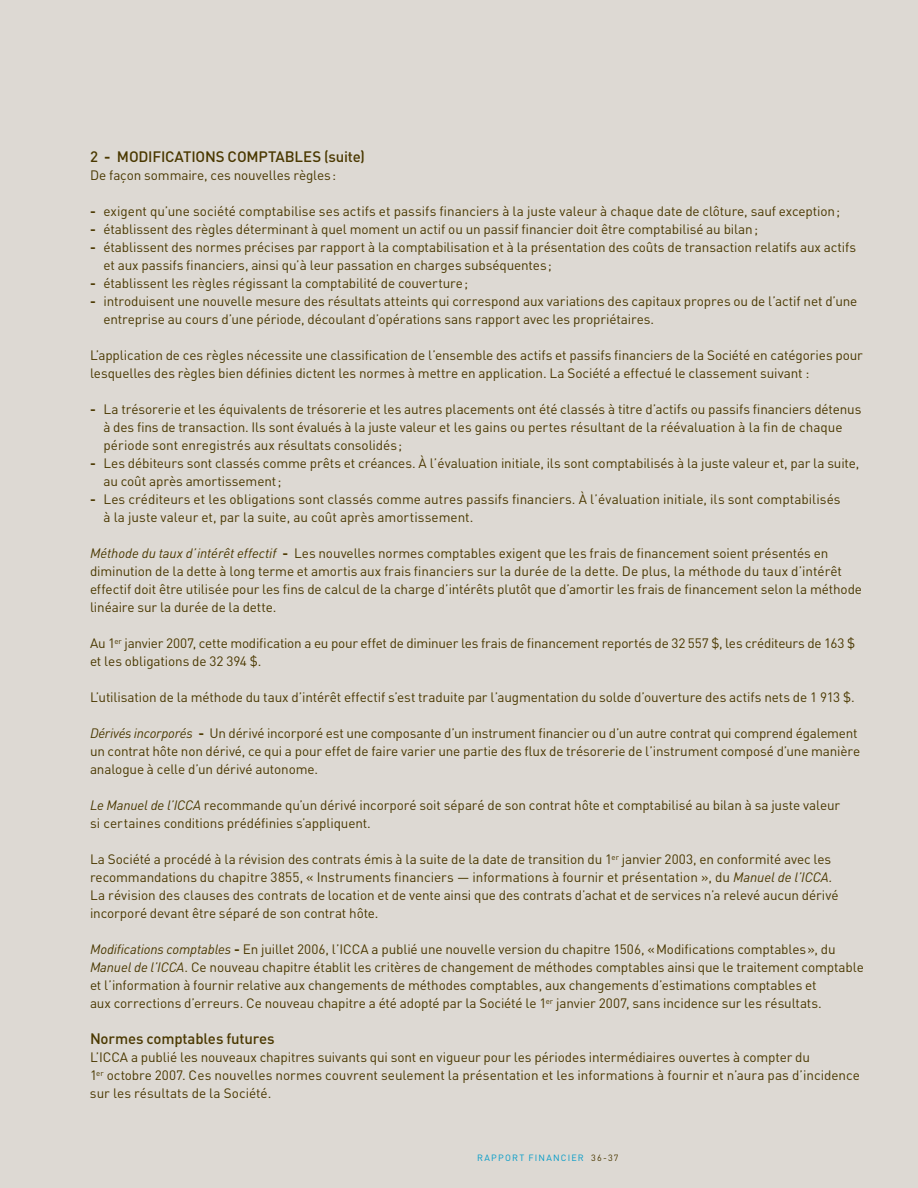
<style>
.page{position:relative;width:918px;height:1188px;background:#ddd9d3}
.page>*{position:absolute;margin:0;border:0;box-sizing:border-box;transform-origin:0 0}
.t1{font:500 15px "DIN";letter-spacing:-.015em;color:#4a3800}
.t2{font:13.5px/18px "DIN";letter-spacing:-.005em;color:#4a3800}
.t3{font:italic 13.5px "DIN";letter-spacing:-.01em;color:#4a3800}
.t4{font:9px "DIN";letter-spacing:.135em;color:#009bc8}
.s1{font-weight:700}
.s2{font-style:italic}
.s3{font-weight:700;font-style:normal}
.s4{font-style:normal}
.s5{color:#4a3800}
</style>
<div class="page">
<p class="t1" style="left:90px;top:147px;width:48px">2 <span class="s1">-</span> MODIFIC</p>
<p class="t1" style="left:175px;top:147px;width:18px">ATIONS</p>
<p class="t1" style="left:228px;top:147px;width:77px">COMPTABLES</p>
<p class="t1" style="left:324px;top:147px;width:42px">(suite)</p>
<p class="t2" style="left:90px;top:166px;width:248px">De façon sommaire, ces nouvelles règles:</p>
<p class="t2" style="left:90px;top:202px;width:752px"><span class="s1">-</span> exigent qu’une société comptabilise ses actifs et passifs financiers à la juste valeur à chaque date de clôture, sauf exception;</p>
<p class="t2" style="left:90px;top:220px;width:670px"><span class="s1">-</span> établissent des règles déterminant à quel moment un actif ou un passif financier doit être comptabilisé au bilan;</p>
<p class="t2" style="left:104px;top:238px;width:754px;text-indent:-14px"><span class="s1">-</span> établissent des normes précises par rapport à la comptabilisation et à la présentation des coûts de transaction relatifs aux actifs et aux passifs financiers, ainsi qu’à leur passation en charges subséquentes;</p>
<p class="t2" style="left:90px;top:274px;width:380px"><span class="s1">-</span> établissent les règles régissant la comptabilité de couverture;</p>
<p class="t2" style="left:104px;top:292px;width:755px;text-indent:-14px"><span class="s1">-</span> introduisent une nouvelle mesure des résultats atteints qui correspond aux variations des capitaux propres ou de l’actif net d’une entreprise au cours d’une période, découlant d’opérations sans rapport avec les propriétaires.</p>
<p class="t2" style="left:90px;top:346px;width:775px">L’application de ces règles nécessite une classification de l’ensemble des actifs et passifs financiers de la Société en catégories pour lesquelles des règles bien définies dictent les normes à mettre en application. La Société a effectué le classement suivant :</p>
<p class="t2" style="left:104px;top:400px;width:759px;text-indent:-14px"><span class="s1">-</span> La trésorerie et les équivalents de trésorerie et les autres placements ont été classés à titre d’actifs ou passifs financiers détenus à des fins de transaction. I ls sont évalués à la juste valeur et les gains ou pertes résultant de la réévaluation à la fin de chaque période sont enregistrés aux résultats consolidés;</p>
<p class="t2" style="left:104px;top:454px;width:757px;text-indent:-14px"><span class="s1">-</span> Les débiteurs sont classés comme prêts et créances. À l’évaluation initiale, ils sont comptabilisés à la juste valeur et, par la suite, au coût après amortissement;</p>
<p class="t2" style="left:104px;top:490px;width:739px;text-indent:-14px"><span class="s1">-</span> Les créditeurs et les obligations sont classés comme autres passifs financiers. À l’évaluation initiale, ils sont comptabilisés à la juste valeur et, par la suite, au coût après amortissement.</p>
<p class="t2" style="left:90px;top:544px;width:774px"><span class="s2">Méthode du taux d’intérêt effectif</span> <span class="s1">-</span> Les nouvelles normes comptables exigent que les frais de financement soient présentés en diminution de la dette à long terme et amortis aux frais financiers sur la durée de la dette. De plus, la méthode du taux d’intérêt effectif doit être utilisée pour les fins de calcul de la charge d’intérêts plutôt que d’amortir les frais de financement selon la méthode linéaire sur la durée de la dette.</p>
<p class="t2" style="left:90px;top:634px;width:767px">Au 1<sup>er</sup> janvier 2007, cette modification a eu pour effet de diminuer les frais de financement reportés de 32 557 $, les créditeurs de 163 $ et les obligations de 32 394 $.</p>
<p class="t2" style="left:90px;top:688px;width:766px">L’utilisation de la méthode du taux d’intérêt effectif s’est traduite par l’augmentation du solde d’ouverture des actifs nets de 1 913 $.</p>
<p class="t2" style="left:90px;top:724px;width:772px"><span class="s2">Dérivés incorporés</span> <span class="s1">-</span> U n dérivé incorporé est une composante d’un instrument financier ou d’un autre contrat qui comprend également un contrat hôte non dérivé, ce qui a pour effet de faire varier une partie des flux de trésorerie de l’instrument composé d’une manière analogue à celle d’un dérivé autonome.</p>
<p class="t2" style="left:90px;top:796px;width:752px"><span class="s2">Le Manuel de l’ICCA</span> recommande qu’un dérivé incorporé soit séparé de son contrat hôte et comptabilisé au bilan à sa juste valeur si certaines conditions prédéfinies s’appliquent.</p>
<p class="t2" style="left:90px;top:850px;width:750px">La Société a procédé à la révision des contrats émis à la suite de la date de transition du 1<sup>er</sup> janvier 2003, en conformité avec les recommandations du chapitre 3855, « I nstruments financiers — informations à fournir et présentation », du <span class="s2">Manuel de l’ICCA.<br></span>La révision des clauses des contrats de location et de vente ainsi que des contrats d’achat et de services n’a relevé aucun dérivé incorporé devant être séparé de son contrat hôte.</p>
<p class="t3" style="left:90px;top:941px;width:258px">Modifications comptables <span class="s3">-</span> <span class="s4">E n juillet 2006, l’ICCA</span></p>
<p class="t2" style="left:90px;top:940px;width:775px;text-indent:282px">a publié une nouvelle version du chapitre 1506, «Modifications comptables», du <span class="s2">Manuel de l’ICCA</span>. Ce nouveau chapitre établit les critères de changement de méthodes comptables ainsi que le traitement comptable et l’information à fournir relative aux changements de méthodes comptables, aux changements d’estimations comptables et<br>aux corrections d’erreurs. Ce nouveau chapitre a été adopté par la Société le 1<sup>er</sup> janvier 2007, sans incidence sur les résultats.</p>
<p class="t1" style="left:90px;top:1029px;width:186px">N ormes comptables futures</p>
<p class="t2" style="left:90px;top:1048px;width:18px">L’ICCA</p>
<p class="t2" style="left:90px;top:1048px;width:771px;text-indent:41px">a publié les nouveaux chapitres suivants qui sont en vigueur pour les périodes intermédiaires ouvertes à compter du<br>1<sup>er</sup> octobre 2007. Ces nouvelles normes couvrent seulement la présentation et les informations à fournir et n’aura pas d’incidence sur les résultats de la Société.</p>
<p class="t4" style="left:477px;top:1152px;width:143px">rapport financier <span class="s5">36-37</span></p>
</div>
